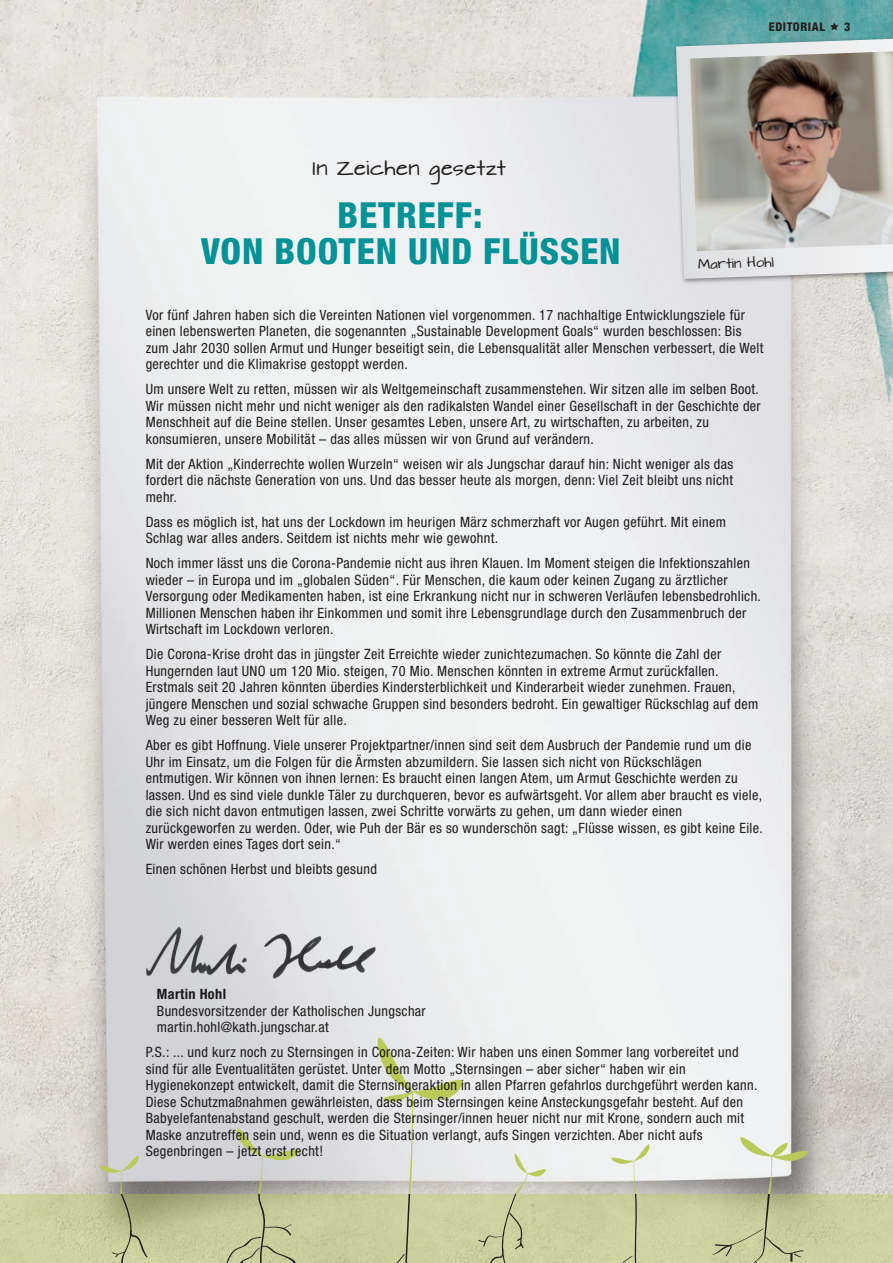
<style>
.page{position:relative;width:893px;height:1263px;background:#fff}
.page>*{position:absolute;margin:0;border:0;box-sizing:border-box;transform-origin:0 0}
.t1{font:800 condensed 36px/36px "Helvetica Neue LT Std";letter-spacing:.025em;color:#009296;text-align:center}
.Uberschriftvorher{font:18px "Architects Daughter";letter-spacing:.005em;color:#231f20}
.t2{font:condensed 14.25px/16.5px "Helvetica Neue LT Std";letter-spacing:.025em;color:#231f20}
.t3{font:700 condensed 14.25px "Helvetica Neue LT Std";letter-spacing:.025em;color:#231f20}
.bildtext{font:12px "Architects Daughter";color:#231f20}
.t4{font:800 condensed 12px "Helvetica Neue LT Std";letter-spacing:.05em;color:#231f20}
</style>
<div class="page">
<img style="left:0;top:0;width:893px;height:1194px">
<svg style="left:0;top:1194px;width:893px;height:69px;fill:#ccce9d"></svg>
<svg style="left:99px;top:1154px;width:49px;height:109px"></svg>
<svg style="left:220px;top:1127px;width:79px;height:136px"></svg>
<svg style="left:365px;top:1034px;width:98px;height:229px"></svg>
<svg style="left:478px;top:1152px;width:68px;height:111px"></svg>
<svg style="left:611px;top:1143px;width:39px;height:120px"></svg>
<svg style="left:712px;top:1135px;width:96px;height:128px"></svg>
<div style="left:673px;top:35px;width:220px;height:250px;background:#231f20;opacity:.5"></div>
<svg style="left:676px;top:39px;width:217px;height:240px"></svg>
<img style="left:690px;top:51px;width:203px;height:200px">
<img style="left:137px;top:916px;width:250px;height:68px">
<svg style="left:830px;top:22px;width:9px;height:8px"></svg>
<p class="Uberschriftvorher" style="left:312px;top:158px;width:195px">In Zeichen gesetzt</p>
<p class="t1" style="left:201px;top:196px;width:421px">BETREFF:<br>VON BOOTEN UND FLÜSSEN</p>
<p class="t4" style="left:769px;top:19px;width:58px">EDITORIAL</p>
<p class="t4" style="left:844px;top:19px;width:8px">3</p>
<p class="bildtext" style="left:698px;top:258px;width:77px;rotate:-2deg">Martin Hohl</p>
<p class="t2" style="left:146px;top:306px;width:619px">Vor fünf Jahren haben sich die Vereinten Nationen viel vorgenommen. 17 nachhaltige Entwicklungsziele für einen lebenswerten Planeten, die sogenannten „Sustainable Development Goals“ wurden beschlossen: Bis zum Jahr 2030 sollen Armut und Hunger beseitigt sein, die Lebensqualität aller Menschen verbessert, die Welt gerechter und die Klimakrise gestoppt werden.</p>
<p class="t2" style="left:146px;top:381px;width:617px">Um unsere Welt zu retten, müssen wir als Weltgemeinschaft zusammenstehen. Wir sitzen alle im selben Boot.<br>Wir müssen nicht mehr und nicht weniger als den radikalsten Wandel einer Gesellschaft in der Geschichte der Menschheit auf die Beine stellen. Unser gesamtes Leben, unsere Art, zu wirtschaften, zu arbeiten, zu konsumieren, unsere Mobilität – das alles müssen wir von Grund auf verändern.</p>
<p class="t2" style="left:146px;top:455px;width:589px;text-align:justify">Mit der Aktion „Kinderrechte wollen Wurzeln“ weisen wir als Jungschar darauf hin: Nicht weniger als das fordert die nächste Generation von uns. Und das besser heute als morgen, denn: Viel Zeit bleibt uns nicht mehr.</p>
<p class="t2" style="left:146px;top:513px;width:582px">Dass es möglich ist, hat uns der Lockdown im heurigen März schmerzhaft vor Augen geführt. Mit einem<br>Schlag war alles anders. Seitdem ist nichts mehr wie gewohnt.</p>
<p class="t2" style="left:146px;top:555px;width:617px">Noch immer lässt uns die Corona-Pandemie nicht aus ihren Klauen. Im Moment steigen die Infektionszahlen wieder – in Europa und im „globalen Süden“. Für Menschen, die kaum oder keinen Zugang zu ärztlicher Versorgung oder Medikamenten haben, ist eine Erkrankung nicht nur in schweren Verläufen lebensbedrohlich.<br>Millionen Menschen haben ihr Einkommen und somit ihre Lebensgrundlage durch den Zusammenbruch der Wirtschaft im Lockdown verloren.</p>
<p class="t2" style="left:146px;top:646px;width:614px">Die Corona-Krise droht das in jüngster Zeit Erreichte wieder zunichtezumachen. So könnte die Zahl der Hungernden laut UNO um 120 Mio. steigen, 70 Mio. Menschen könnten in extreme Armut zurückfallen.<br>Erstmals seit 20 Jahren könnten überdies Kindersterblichkeit und Kinderarbeit wieder zunehmen. Frauen, jüngere Menschen und sozial schwache Gruppen sind besonders bedroht. Ein gewaltiger Rückschlag auf dem Weg zu einer besseren Welt für alle.</p>
<p class="t2" style="left:146px;top:737px;width:619px">Aber es gibt Hoffnung. Viele unserer Projektpartner/innen sind seit dem Ausbruch der Pandemie rund um die Uhr im Einsatz, um die Folgen für die Ärmsten abzumildern. Sie lassen sich nicht von Rückschlägen entmutigen. Wir können von ihnen lernen: Es braucht einen langen Atem, um Armut Geschichte werden zu lassen. Und es sind viele dunkle Täler zu durchqueren, bevor es aufwärtsgeht. Vor allem aber braucht es viele, die sich nicht davon entmutigen lassen, zwei Schritte vorwärts zu gehen, um dann wieder einen zurückgeworfen zu werden. Oder, wie Puh der Bär es so wunderschön sagt: „Flüsse wissen, es gibt keine Eile.<br>Wir werden eines Tages dort sein.“</p>
<p class="t2" style="left:146px;top:861px;width:233px">Einen schönen Herbst und bleibts gesund</p>
<p class="t3" style="left:157px;top:985px;width:71px">Martin Hohl</p>
<p class="t2" style="left:157px;top:1002px;width:270px">Bundesvorsitzender der Katholischen Jungschar martin.hohl@kath.jungschar.at</p>
<p class="t2" style="left:146px;top:1044px;width:613px">P.S.: ... und kurz noch zu Sternsingen in Corona-Zeiten: Wir haben uns einen Sommer lang vorbereitet und sind für alle Eventualitäten gerüstet. Unter dem Motto „Sternsingen – aber sicher“ haben wir ein Hygienekonzept entwickelt, damit die Sternsingeraktion in allen Pfarren gefahrlos durchgeführt werden kann.<br>Diese Schutzmaßnahmen gewährleisten, dass beim Sternsingen keine Ansteckungsgefahr besteht. Auf den Babyelefantenabstand geschult, werden die Sternsinger/innen heuer nicht nur mit Krone, sondern auch mit Maske anzutreffen sein und, wenn es die Situation verlangt, aufs Singen verzichten. Aber nicht aufs Segenbringen – jetzt erst recht!</p>
</div>
